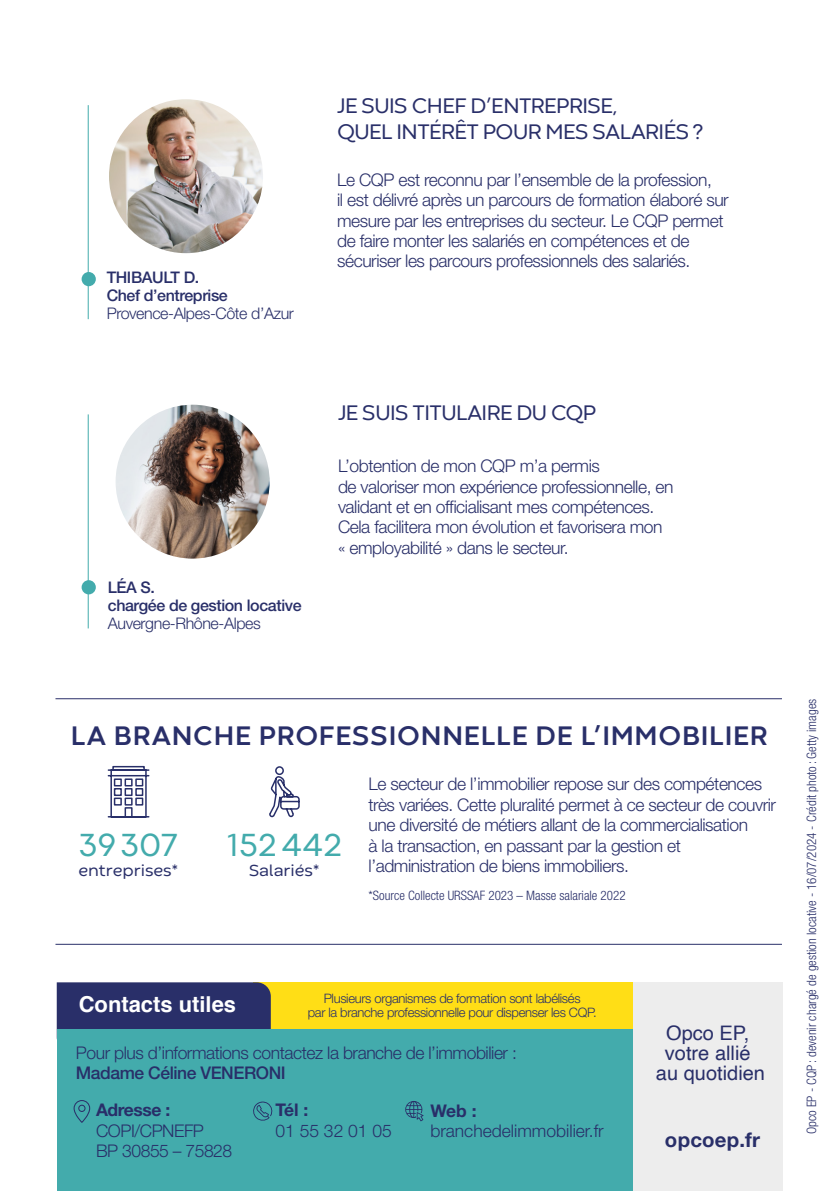
<style>
.page{position:relative;width:840px;height:1191px;background:#fff}
.page>*{position:absolute;margin:0;border:0;box-sizing:border-box;transform-origin:0 0}
.t1{font:33.4px "Codec Warm";color:#43abac}
.t2{font:700 28px "Codec Warm";letter-spacing:.025em;color:#292f69}
.t3{font:22px/26.4px "Codec Warm";letter-spacing:-.025em;color:#292f69}
.t4{font:700 22px "Helvetica";color:#fff}
.t5{font:700 20.4px "Helvetica Neue LT Std";letter-spacing:.01em;color:#292f69}
.t6{font:20px/20px "Helvetica";color:#292f69;text-align:center}
.t7{font:300 17.4px/20.4px "Helvetica Neue LT Std";letter-spacing:-.025em;color:#292f69}
.t8{font:300 17.4px "Helvetica Neue LT Std";color:#292f69}
.t9{font:500 17.4px "Helvetica Neue LT Std";letter-spacing:-.025em;color:#292f69}
.t10{font:700 17.4px "Helvetica Neue LT Std";letter-spacing:-.025em;color:#292f69}
.t11{font:16.6px "Codec Warm";color:#292f69}
.t12{font:500 16px/18px "Helvetica Neue LT Std";letter-spacing:-.025em;color:#292f69}
.t13{font:300 16px "Helvetica Neue LT Std";letter-spacing:-.025em;color:#292f69}
.t14{font:300 condensed 13px "Helvetica Neue LT Std";color:#292f69}
.t15{font:300 13px/14px "Helvetica Neue LT Std";letter-spacing:-.025em;color:#292f69;text-align:center}
</style>
<div class="page">
<div style="left:253px;top:982px;width:380px;height:52px;background:#ffde16"></div>
<img style="left:109px;top:99px;width:154px;height:154px;border-radius:77px">
<img style="left:115px;top:405px;width:154px;height:153px;border-radius:77px">
<div style="left:57px;top:982px;width:214px;height:47px;background:#292f69"></div>
<div style="left:57px;top:1029px;width:576px;height:162px;background:#43abac"></div>
<div style="left:633px;top:982px;width:149px;height:209px;background:#ededed"></div>
<svg style="left:253px;top:1101px;width:20px;height:20px"></svg>
<svg style="left:74px;top:1100px;width:16px;height:22px"></svg>
<hr style="left:88px;top:105px;width:1px;height:214px;background:#43abac">
<hr style="left:88px;top:414px;width:1px;height:214px;background:#43abac">
<div style="left:82px;top:580px;width:14px;height:14px;background:#43abac;border-radius:50%"></div>
<div style="left:82px;top:272px;width:14px;height:14px;background:#43abac;border-radius:50%"></div>
<hr style="left:55px;top:698px;width:726px;height:1px;background:#292f69">
<hr style="left:55px;top:943px;width:726px;height:1px;background:#292f69">
<svg style="left:405px;top:1101px;width:18px;height:20px"></svg>
<svg style="left:269px;top:766px;width:31px;height:52px"></svg>
<svg style="left:107px;top:765px;width:43px;height:53px"></svg>
<p class="t12" style="left:107px;top:268px;width:123px">THIBAULT D.<br>Chef d’entreprise</p>
<p class="t13" style="left:107px;top:303px;width:189px">Provence-Alpes-Côte d’Azur</p>
<p class="t3" style="left:337px;top:93px;width:367px">JE SUIS CHEF D’ENTREPRISE,<br>QUEL INTÉRÊT POUR MES SALARIÉS ?</p>
<p class="t7" style="left:337px;top:169px;width:393px">Le CQP est reconnu par l’ensemble de la profession,<br>il est délivré après un parcours de formation élaboré sur mesure par les entreprises du secteur. Le CQP permet de faire monter les salariés en compétences et de sécuriser les parcours professionnels des salariés.</p>
<p class="t12" style="left:108px;top:578px;width:195px">LÉA S.<br>chargée de gestion locative</p>
<p class="t13" style="left:108px;top:613px;width:154px">Auvergne-Rhône-Alpes</p>
<p class="t3" style="left:338px;top:401px;width:259px">JE SUIS TITULAIRE DU CQP</p>
<p class="t7" style="left:338px;top:455px;width:337px">L’obtention de mon CQP m’a permis<br>de valoriser mon expérience professionnelle, en validant et en officialisant mes compétences.<br>Cela facilitera mon évolution et favorisera mon « employabilité » dans le secteur.</p>
<h2 class="t2" style="left:71px;top:718px;width:698px">LA BRANCHE PROFESSIONNELLE DE L’IMMOBILIER</h2>
<h1 class="t1" style="left:79px;top:824px;width:101px">39307</h1>
<p class="t11" style="left:79px;top:860px;width:101px">entreprises*</p>
<h1 class="t1" style="left:227px;top:824px;width:117px">152442</h1>
<p class="t11" style="left:249px;top:860px;width:72px">Salariés*</p>
<p class="t7" style="left:368px;top:773px;width:409px">Le secteur de l’immobilier repose sur des compétences très variées. Cette pluralité permet à ce secteur de couvrir une diversité de métiers allant de la commercialisation<br>à la transaction, en passant par la gestion et l’administration de biens immobiliers.</p>
<p class="t14" style="left:368px;top:888px;width:258px">*Source Collecte URSSAF 2023 – Masse salariale 2022</p>
<p class="t4" style="left:79px;top:986px;width:159px">Contacts utiles</p>
<p class="t15" style="left:307px;top:991px;width:290px">Plusieurs organismes de formation sont labélisés<br>par la branche professionnelle pour dispenser les CQP.</p>
<p class="t7" style="left:76px;top:1042px;width:442px">Pour plus d’informations contactez la branche de l’immobilier :</p>
<p class="t9" style="left:76px;top:1062px;width:211px">Madame Céline VENERONI</p>
<p class="t10" style="left:96px;top:1099px;width:76px">Adresse :</p>
<p class="t7" style="left:96px;top:1119px;width:138px">COPI/CPNEFP<br>BP 30855 – 75828</p>
<p class="t10" style="left:275px;top:1099px;width:34px">Tél :</p>
<p class="t7" style="left:275px;top:1119px;width:118px">01 55 32 01 05</p>
<p class="t10" style="left:430px;top:1099px;width:48px">Web :</p>
<p class="t8" style="left:430px;top:1120px;width:175px">branchedelimmobilier.fr</p>
<p class="t6" style="left:655px;top:1023px;width:110px">Opco EP, votre allié au quotidien</p>
<p class="t5" style="left:664px;top:1127px;width:97px">opcoep.fr</p>
<p class="t14" style="left:803px;top:1134px;width:437px;rotate:-90deg">Opco EP - CQP : devenir chargé de gestion locative - 16/07/2024 - Crédit photo : Getty images</p>
</div>
